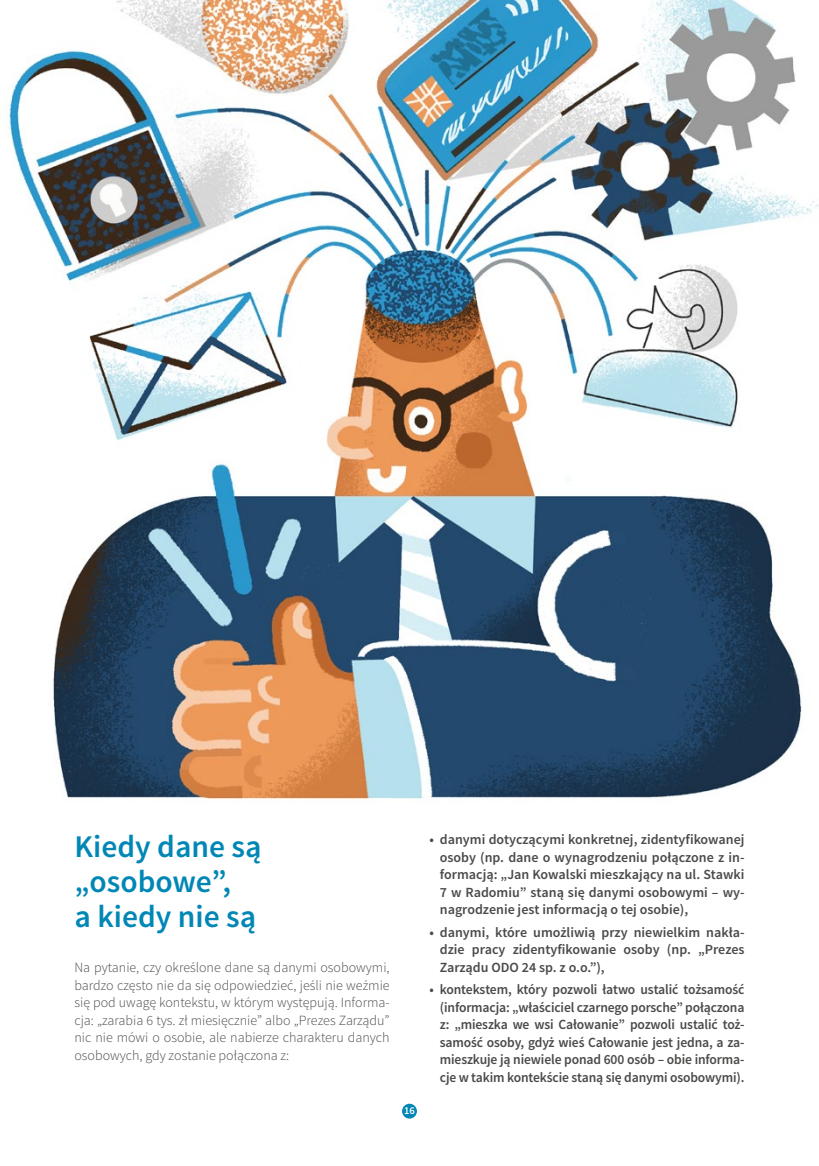
<style>
.page{position:relative;width:819px;height:1166px;background:#fff}
.page>*{position:absolute;margin:0;border:0;box-sizing:border-box;transform-origin:0 0}
.t1{font:600 31.5px/35px "Source Sans Pro";color:#0087b5}
.t2{font:600 14px/17.5px "Source Sans Pro";color:#4a4a49;text-align:justify}
.t3{font:300 14px/17.5px "Source Sans Pro";color:#4a4a49;text-align:justify}
.t4{font:600 10.5px "Source Sans Pro";color:#fff}
</style>
<div class="page">
<div style="left:402px;top:1103px;width:15px;height:15px;background:#0087b5;border-radius:50%"></div>
<img style="left:9px;top:0;width:810px;height:800px">
<h1 class="t1" style="left:74px;top:830px;width:189px">Kiedy dane są „osobowe”,<br>a kiedy nie są</h1>
<p class="t3" style="left:74px;top:959px;width:317px">Na pytanie, czy określone dane są danymi osobowymi, bardzo często nie da się odpowiedzieć, jeśli nie weźmie się pod uwagę kontekstu, w którym występują. Informa&shy;cja: „zarabia 6 tys. zł miesięcznie” albo „Prezes Zarządu” nic nie mówi o osobie, ale nabierze charakteru danych osobowych, gdy zostanie połączona z:</p>
<p class="t4" style="left:404px;top:1104px;width:12px">16</p>
<p class="t2" style="left:440px;top:831px;width:306px;text-indent:-10px">• danymi dotyczącymi konkretnej, zidentyfikowanej osoby (np. dane o wynagrodzeniu połączone z in&shy;formacją: „Jan Kowalski mieszkający na ul. Stawki 7 w Radomiu” staną się danymi osobowymi – wy&shy;nagrodzenie jest informacją o tej osobie),</p>
<p class="t2" style="left:440px;top:923px;width:306px;text-indent:-10px">• danymi, które umożliwią przy niewielkim nakła&shy;dzie pracy zidentyfikowanie osoby (np. „Prezes Zarządu ODO 24 sp. z o.o.”),</p>
<p class="t2" style="left:440px;top:981px;width:306px;text-indent:-10px">• kontekstem, który pozwoli łatwo ustalić tożsamość (informacja: „właściciel czarnego porsche” połączona z: „mieszka we wsi Całowanie” pozwoli ustalić toż&shy;samość osoby, gdyż wieś Całowanie jest jedna, a za&shy;mieszkuje ją niewiele ponad 600 osób – obie informa&shy;cje w takim kontekście staną się danymi osobowymi).</p>
</div>
